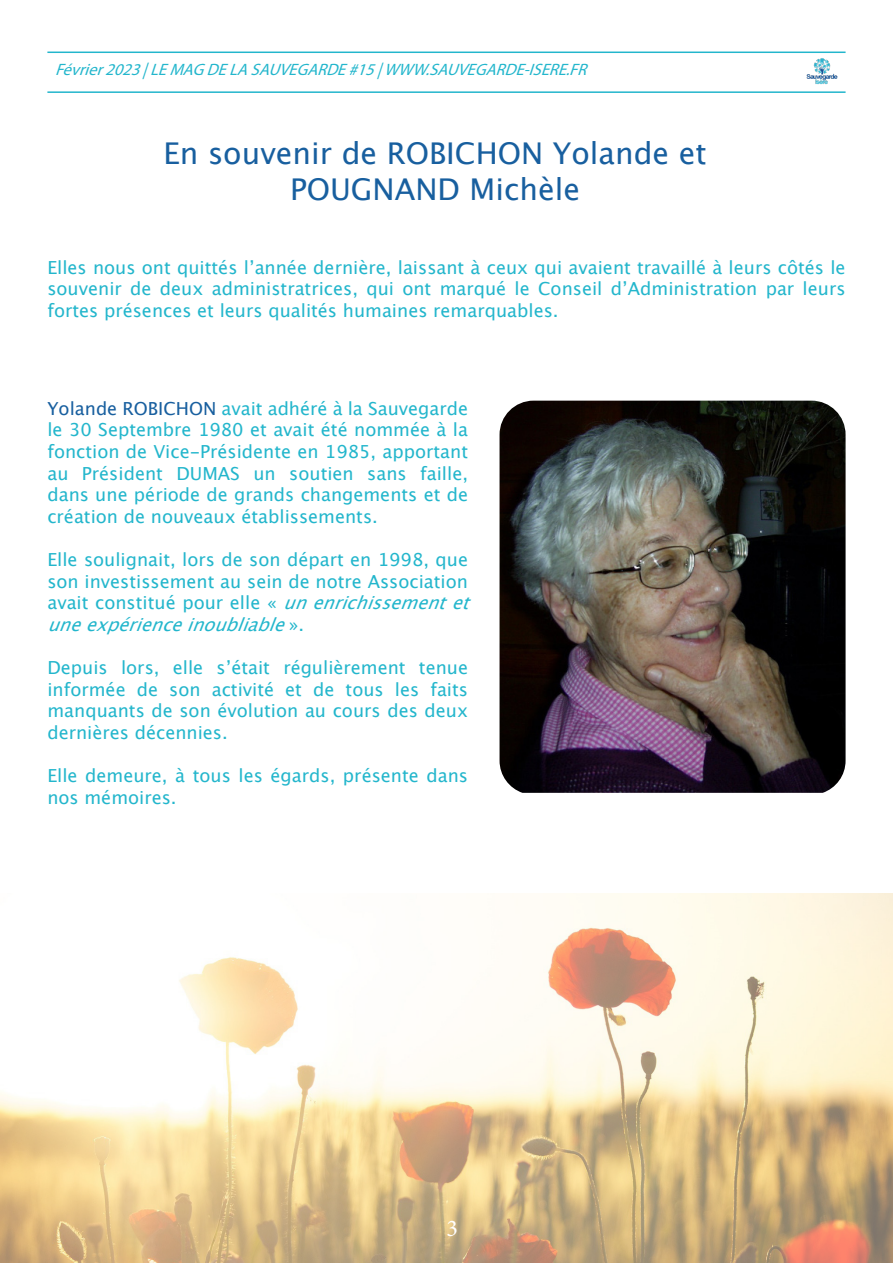
<style>
.page{position:relative;width:893px;height:1263px;background:#fff}
.page>*{position:absolute;margin:0;border:0;box-sizing:border-box;transform-origin:0 0}
.t1{font:30px/36px "Lucida Grande";color:#185f9f;text-align:center}
.t2{font:24px "Minion Pro";color:#fff}
.t3{font:18px/21.6px "Lucida Grande";color:#23b6cc;text-align:justify}
.t4{font:italic 16.5px "Myriad Pro";color:#23b6cc}
.s1{color:#185f9f}
.s2{font-style:italic}
</style>
<div class="page">
<img style="left:0;top:893px;width:893px;height:370px">
<hr style="left:47px;top:91px;width:799px;height:2px;background:#23b6cc">
<hr style="left:47px;top:52px;width:799px;height:1px;background:#23b6cc">
<img style="left:807px;top:58px;width:30px;height:26px">
<img style="left:500px;top:401px;width:346px;height:392px">
<p class="t4" style="left:55px;top:60px;width:539px">Février2023|LEMAGDELASAUVEGARDE#15|WWW.SAUVEGARDE-ISERE.FR</p>
<p class="t1" style="left:164px;top:135px;width:544px">En souvenir de ROBICHON Yolande et<br>POUGNAND Michèle</p>
<p class="t3" style="left:47px;top:256px;width:800px">Elles nous ont quittés l’année dernière, laissant à ceux qui avaient travaillé à leurs côtés le souvenir de deux administratrices, qui ont marqué le Conseil d’Administration par leurs fortes présences et leurs qualités humaines remarquables.</p>
<p class="t3" style="left:47px;top:398px;width:422px"><span class="s1">Yolande ROBICHON</span> avait adhéré à la Sauvegarde le 30 Septembre 1980 et avait été nommée à la fonction de Vice-Présidente en 1985, apportant au Président DUMAS un soutien sans faille, dans une période de grands changements et de création de nouveaux établissements.</p>
<p class="t3" style="left:47px;top:549px;width:435px;text-align:left">Elle soulignait, lors de son départ en 1998, que son investissement au sein de notre Association avait constitué pour elle « <span class="s2">unenrichissementet uneexpérienceinoubliable</span>» .</p>
<p class="t3" style="left:47px;top:657px;width:422px">Depuis lors, elle s’était régulièrement tenue informée de son activité et de tous les faits manquants de son évolution au cours des deux dernières décennies.</p>
<p class="t3" style="left:47px;top:765px;width:422px">Elle demeure, à tous les égards, présente dans nos mémoires.</p>
<p class="t2" style="left:446px;top:1212px;width:13px">3</p>
</div>
